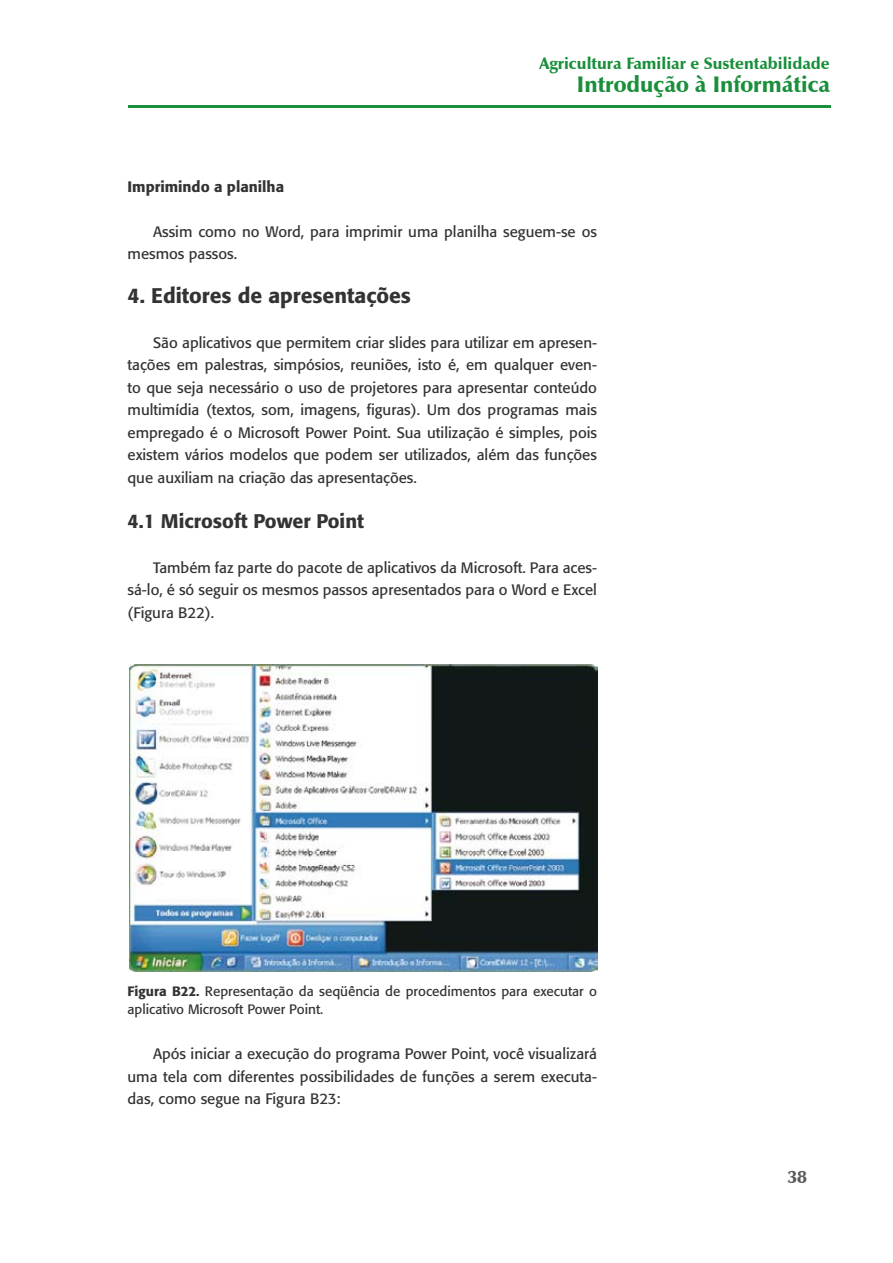
<style>
.page{position:relative;width:893px;height:1263px;background:#fff}
.page>*{position:absolute;margin:0;border:0;box-sizing:border-box;transform-origin:0 0}
.t1{font:900 22.5px "Zapf Humanist 601 BT";color:#1a8f3b}
.t2{font:500 21px "Formata";color:#333}
.t3{font:500 19.5px "Formata";color:#333}
.t4{font:900 18px "Zapf Humanist 601 BT";color:#58585a}
.t5{font:900 16.5px "Zapf Humanist 601 BT";color:#1a8f3b}
.t6{font:15px/22.5px "Formata";color:#333;text-align:justify}
.t7{font:500 15px "Formata";color:#333}
.t8{font:13.5px/18px "Formata";color:#333}
.s1{font-weight:500}
</style>
<div class="page">
<hr style="left:128px;top:105px;width:703px;height:3px;background:#1a8f3b">
<img style="left:129px;top:664px;width:468px;height:308px">
<p class="t5" style="left:539px;top:53px;width:292px">Agricultura Familiar e Sustentabilidade</p>
<h1 class="t1" style="left:577px;top:70px;width:255px">Introdução à Informática</h1>
<p class="t7" style="left:128px;top:177px;width:158px">Imprimindo a planilha</p>
<p class="t6" style="left:128px;top:220px;width:471px;text-indent:26px">Assim como no Word, para imprimir uma planilha seguem-se os mesmos passos.</p>
<h2 class="t2" style="left:128px;top:283px;width:285px">4. Editores de apresentações</h2>
<p class="t6" style="left:128px;top:331px;width:471px;text-indent:26px">São aplicativos que permitem criar slides para utilizar em apresen&shy;tações em palestras, simpósios, reuniões, isto é, em qualquer even&shy;to que seja necessário o uso de projetores para apresentar conteúdo multimídia (textos, som, imagens, figuras). Um dos programas mais empregado é o Microsoft Power Point. Sua utilização é simples, pois existem vários modelos que podem ser utilizados, além das funções que auxiliam na criação das apresentações.</p>
<h3 class="t3" style="left:128px;top:509px;width:238px">4.1 Microsoft Power Point</h3>
<p class="t6" style="left:128px;top:556px;width:471px;text-indent:26px">Também faz parte do pacote de aplicativos da Microsoft. Para aces&shy;sá-lo, é só seguir os mesmos passos apresentados para o Word e Excel (Figura B22).</p>
<p class="t8" style="left:128px;top:982px;width:471px"><span class="s1">Figura B22.</span> Representação da seqüência de procedimentos para executar o aplicativo Microsoft Power Point.</p>
<p class="t6" style="left:128px;top:1042px;width:471px;text-indent:26px">Após iniciar a execução do programa Power Point, você visualizará uma tela com diferentes possibilidades de funções a serem executa&shy;das, como segue na Figura B23:</p>
<p class="t4" style="left:787px;top:1165px;width:21px">38</p>
</div>
